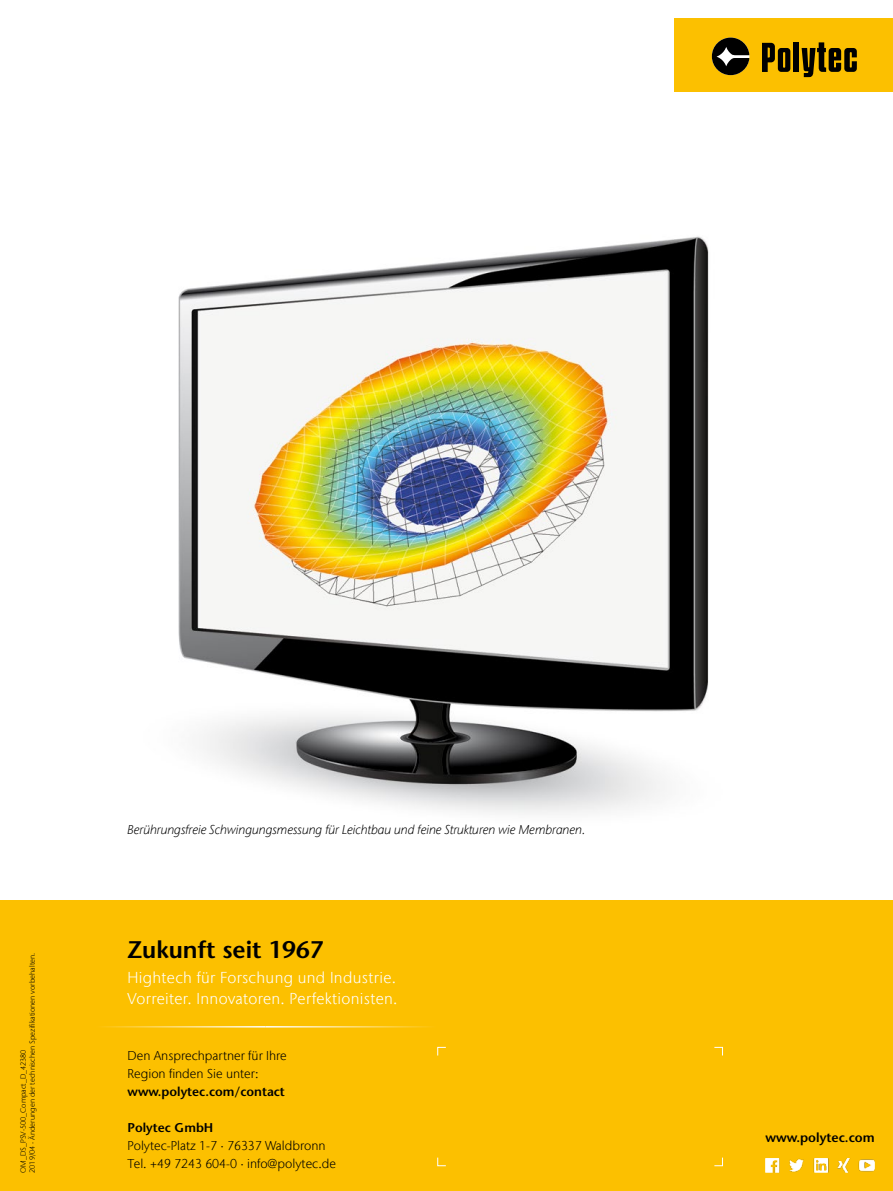
<style>
.page{position:relative;width:893px;height:1191px;background:#fff}
.page>*{position:absolute;margin:0;border:0;box-sizing:border-box;transform-origin:0 0}
.t1{font:600 24px "Stone Sans";color:#000}
.t2{font:300 15.75px/21px "Stone Sans IIITC Com";letter-spacing:.02em;color:#fff}
.t3{font:600 13.05px "Stone Sans";color:#000}
.t4{font:300 12.75px/18px "Stone Sans IIITC Com";color:#000}
.t5{font:italic 300 12.75px "Stone Sans IIITC Com";color:#000}
.t6{font:600 12.75px "Stone Sans";color:#000}
.t7{font:300 7.5px/9px "Stone Sans IIITC Com";color:#000}
</style>
<div class="page">
<div style="left:674px;top:19px;width:219px;height:73px;background:#fcc000"></div>
<div style="left:794px;top:42px;width:5px;height:30px;background:#000"></div>
<svg style="left:762px;top:43px;width:28px;height:29px"></svg>
<svg style="left:712px;top:38px;width:37px;height:37px"></svg>
<svg style="left:802px;top:42px;width:55px;height:35px"></svg>
<div style="left:0;top:900px;width:893px;height:291px;background:#fcc000"></div>
<img style="left:178px;top:236px;width:531px;height:578px">
<svg style="left:437px;top:1046px;width:9px;height:10px"></svg>
<svg style="left:437px;top:1157px;width:9px;height:9px"></svg>
<svg style="left:714px;top:1046px;width:9px;height:10px"></svg>
<svg style="left:714px;top:1157px;width:9px;height:9px"></svg>
<hr style="left:266px;top:1026px;width:170px;height:1px;background:#fff">
<hr style="left:96px;top:1026px;width:170px;height:1px;background:#fff">
<img style="left:765px;top:1158px;width:110px;height:15px">
<p class="t7" style="left:19px;top:1172px;width:221px;rotate:-90deg">OM_DS_PSV-500_Compact_D_42380<br>2019/04 - Änderungen der technischen Spezifikationen vorbehalten.</p>
<p class="t5" style="left:128px;top:821px;width:459px">Berührungsfreie Schwingungsmessung für Leichtbau und feine Strukturen wie Membranen.</p>
<h1 class="t1" style="left:128px;top:935px;width:197px">Zukunft seit 1967</h1>
<p class="t2" style="left:128px;top:967px;width:271px">Hightech für Forschung und Industrie.<br>Vorreiter. Innovatoren. Perfektionisten.</p>
<p class="t4" style="left:128px;top:1046px;width:161px">Den Ansprechpartner für Ihre<br>Region finden Sie unter:</p>
<p class="t6" style="left:128px;top:1083px;width:159px">www.polytec.com/contact</p>
<p class="t6" style="left:128px;top:1119px;width:87px">Polytec GmbH</p>
<p class="t4" style="left:128px;top:1136px;width:210px">Polytec-Platz 1-7 · 76337 Waldbronn<br>Tel. +49 7243 604-0 · info@polytec.de</p>
<p class="t3" style="left:765px;top:1129px;width:111px">www.polytec.com</p>
</div>
